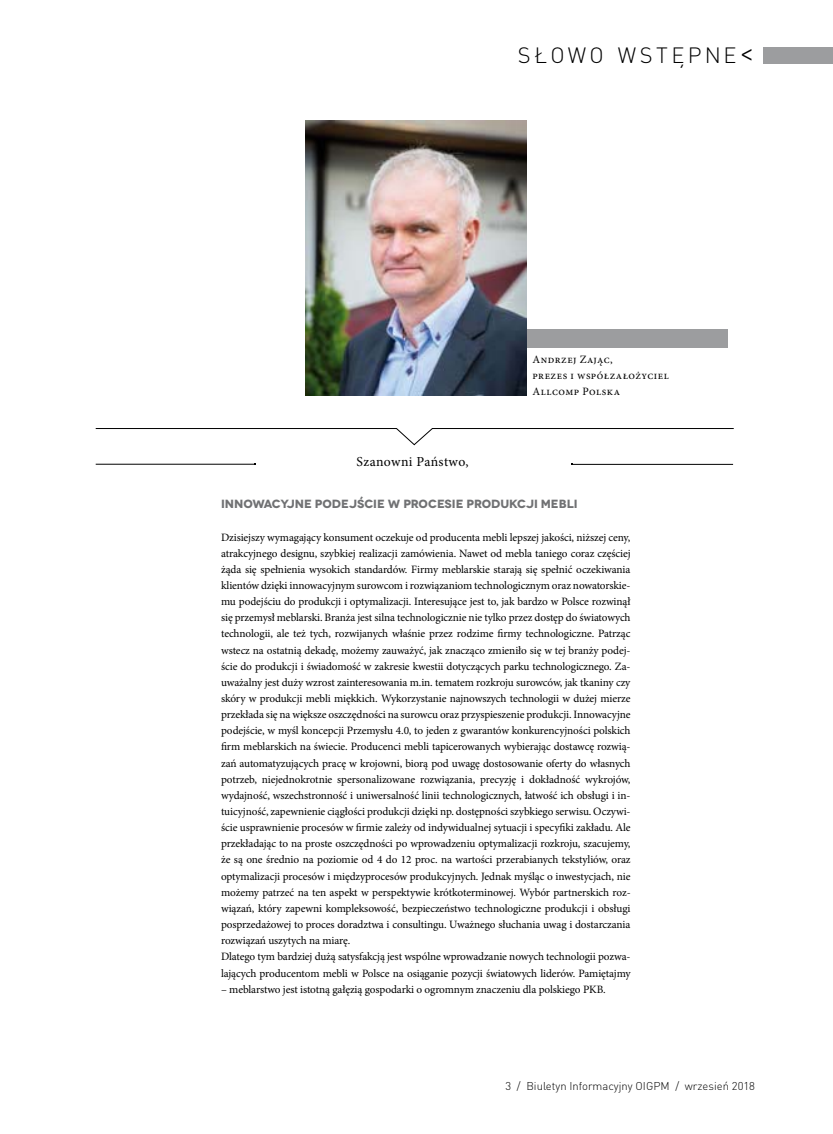
<style>
.page{position:relative;width:833px;height:1134px;background:#fff}
.page>*{position:absolute;margin:0;border:0;box-sizing:border-box;transform-origin:0 0}
.t1{font:300 21.88px "DINCE";letter-spacing:.15em;color:#000}
.t2{font:13.75px "Minion Pro";color:#000}
.t3{font:700 11.88px "Novecentowide";letter-spacing:-.01em;color:#707173}
.t4{font:11.25px/16.1px "Minion Pro";letter-spacing:-.01em;color:#000}
.t5{font:11.25px/16.1px "Minion Pro";letter-spacing:.045em;color:#000}
.t6{font:300 11.25px "DINCE";color:#000}
.s1{font-size:31.25px}
</style>
<div class="page">
<div style="left:764px;top:47px;width:69px;height:16px;background:#9c9d9f"></div>
<div style="left:526px;top:329px;width:202px;height:18px;background:#9c9d9f"></div>
<hr style="left:96px;top:464px;width:158px;height:1px;background:#000">
<hr style="left:572px;top:464px;width:161px;height:1px;background:#000">
<svg style="left:95px;top:428px;width:639px;height:17px"></svg>
<img style="left:306px;top:121px;width:220px;height:274px">
<h1 class="t1" style="left:517px;top:42px;width:239px">SŁOWO WSTĘPNE<span class="s1">&lt;</span></h1>
<p class="t2" style="left:356px;top:456px;width:113px">Szanowni Państwo,</p>
<p class="t5" style="left:532px;top:352px;width:138px">Andrzej Zając,<br>prezes i współzałożyciel<br>Allcomp Polska</p>
<p class="t3" style="left:221px;top:497px;width:358px">INNOWACYJNE PODEJŚCIE W PROCESIE PRODUKCJI MEBLI</p>
<p class="t4" style="left:221px;top:530px;width:411px">Dzisiejszy wymagający konsument oczekuje od producenta mebli lepszej jakości, niższej ceny, atrakcyjnego designu, szybkiej realizacji zamówienia. Nawet od mebla taniego coraz częściej żąda się spełnienia wysokich standardów. Firmy meblarskie starają się spełnić oczekiwania klientów dzięki innowacyjnym surowcom i rozwiązaniom technologicznym oraz nowatorskie&shy;mu podejściu do produkcji i optymalizacji. Interesujące jest to, jak bardzo w Polsce rozwinął się przemysł meblarski. Branża jest silna technologicznie nie tylko przez dostęp do światowych technologii, ale też tych, rozwijanych właśnie przez rodzime firmy technologiczne. Patrząc wstecz na ostatnią dekadę, możemy zauważyć, jak znacząco zmieniło się w tej branży podej&shy;ście do produkcji i świadomość w zakresie kwestii dotyczących parku technologicznego. Za&shy;uważalny jest duży wzrost zainteresowania m.in. tematem rozkroju surowców, jak tkaniny czy skóry w produkcji mebli miękkich. Wykorzystanie najnowszych technologii w dużej mierze przekłada się na większe oszczędności na surowcu oraz przyspieszenie produkcji. Innowacyjne podejście, w myśl koncepcji Przemysłu 4.0, to jeden z gwarantów konkurencyjności polskich firm meblarskich na świecie. Producenci mebli tapicerowanych wybierając dostawcę rozwią&shy;zań automatyzujących pracę w krojowni, biorą pod uwagę dostosowanie oferty do własnych potrzeb, niejednokrotnie spersonalizowane rozwiązania, precyzję i dokładność wykrojów, wydajność, wszechstronność i uniwersalność linii technologicznych, łatwość ich obsługi i in&shy;tuicyjność, zapewnienie ciągłości produkcji dzięki np. dostępności szybkiego serwisu. Oczywi&shy;ście usprawnienie procesów w firmie zależy od indywidualnej sytuacji i specyfiki zakładu. Ale przekładając to na proste oszczędności po wprowadzeniu optymalizacji rozkroju, szacujemy, że są one średnio na poziomie od 4 do 12 proc. na wartości przerabianych tekstyliów, oraz optymalizacji procesów i międzyprocesów produkcyjnych. Jednak myśląc o inwestycjach, nie możemy patrzeć na ten aspekt w perspektywie krótkoterminowej. Wybór partnerskich roz&shy;wiązań, który zapewni kompleksowość, bezpieczeństwo technologiczne produkcji i obsługi posprzedażowej to proces doradztwa i consultingu. Uważnego słuchania uwag i dostarczania rozwiązań uszytych na miarę.<br>Dlatego tym bardziej dużą satysfakcją jest wspólne wprowadzanie nowych technologii pozwa&shy;lających producentom mebli w Polsce na osiąganie pozycji światowych liderów. Pamiętajmy</p>
<p class="t4" style="left:221px;top:982px;width:386px">– meblarstwo jest istotną gałęzią gospodarki o ogromnym znaczeniu dla polskiego PKB.</p>
<p class="t6" style="left:505px;top:1082px;width:251px">3 / Biuletyn Informacyjny OIGPM / wrzesień 2018</p>
</div>
